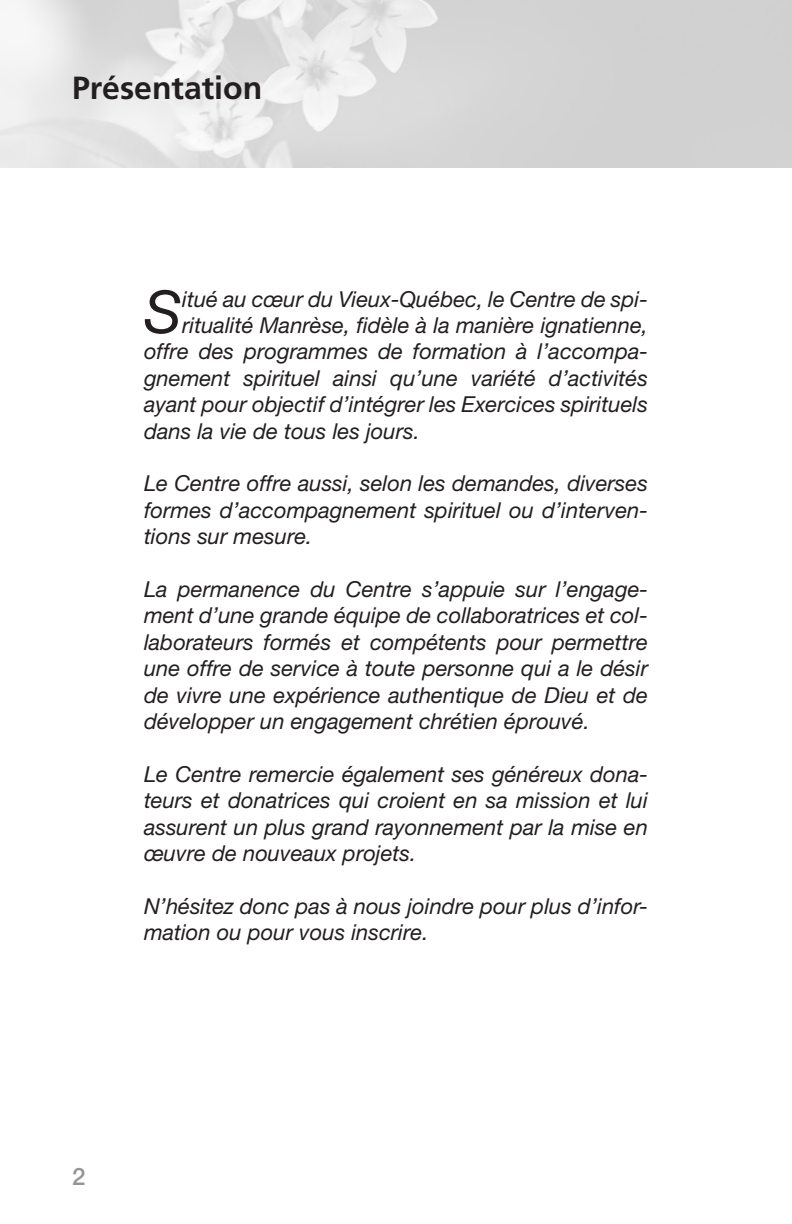
<style>
.page{position:relative;width:792px;height:1224px;background:#fff}
.page>*{position:absolute;margin:0;border:0;box-sizing:border-box;transform-origin:0 0}
.t1{font:italic 59px "Helvetica Neue";color:#231f20}
.t2{font:700 32px "Frutiger";color:#231f20}
.t3{font:500 24px "Helvetica Neue";color:#939598}
.t4{font:italic 22px/26.4px "Helvetica Neue";color:#231f20;text-align:justify}
</style>
<div class="page">
<img style="left:0;top:0;width:792px;height:167px">
<p class="t2" style="left:72px;top:69px;width:192px">Présentation</p>
<p class="t1" style="left:144px;top:276px;width:40px">S</p>
<p class="t4" style="left:182px;top:285px;width:467px">itué au cœur du Vieux-Québec, le Centre de spi-</p>
<p class="t4" style="left:182px;top:311px;width:467px">ritualité Manrèse, fidèle à la manière ignatienne,</p>
<p class="t4" style="left:144px;top:338px;width:506px">offre des programmes de formation à l’accompa-</p>
<p class="t4" style="left:144px;top:364px;width:505px">gnement spirituel ainsi qu’une variété d’activités</p>
<p class="t4" style="left:144px;top:391px;width:505px">ayant pour objectif d’intégrer les Exercices spirituels</p>
<p class="t4" style="left:144px;top:417px;width:277px">dans la vie de tous les jours.</p>
<p class="t4" style="left:144px;top:470px;width:506px">Le Centre offre aussi, selon les demandes, diverses formes d’accompagnement spirituel ou d’interven&shy;tions sur mesure.</p>
<p class="t4" style="left:144px;top:575px;width:506px">La permanence du Centre s’appuie sur l’engage&shy;ment d’une grande équipe de collaboratrices et col&shy;laborateurs formés et compétents pour permettre une offre de service à toute personne qui a le désir de vivre une expérience authentique de Dieu et de développer un engagement chrétien éprouvé.</p>
<p class="t4" style="left:144px;top:760px;width:506px">Le Centre remercie également ses généreux dona&shy;teurs et donatrices qui croient en sa mission et lui assurent un plus grand rayonnement par la mise en œuvre de nouveaux projets.</p>
<p class="t4" style="left:144px;top:892px;width:506px">N’hésitez donc pas à nous joindre pour plus d’infor&shy;mation ou pour vous inscrire.</p>
<p class="t3" style="left:72px;top:1162px;width:15px">2</p>
</div>
